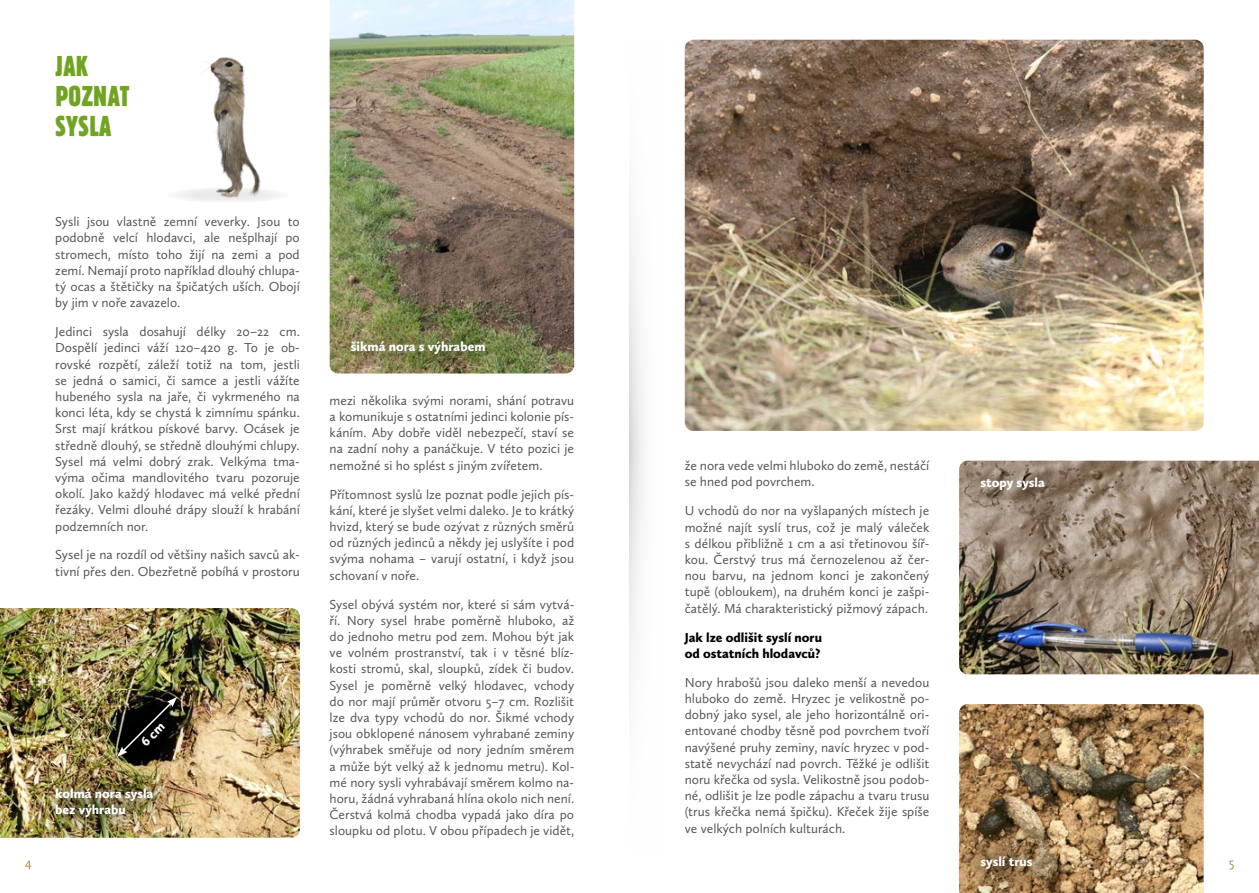
<style>
.page{position:relative;width:1259px;height:893px;background:#fff}
.page>*{position:absolute;margin:0;border:0;box-sizing:border-box;transform-origin:0 0}
.t1{font:30px/30px "Block DOT Regu Extr Cond";letter-spacing:.015em;color:#71a423}
.t2{font:13.5px/16.2px "Calluna Sans";color:#575756;text-align:justify}
.t3{font:900 13.5px/16.2px "Calluna Sans";color:#fff}
.t4{font:900 13.5px/16.2px "Calluna Sans";color:#000}
.t5{font:13.5px "Calluna Sans";color:#ae8e55}
</style>
<div class="page">
<div style="left:164px;top:187px;width:127px;height:16px;background:#f6f6f6;border-radius:50%"></div>
<img style="left:685px;top:40px;width:518px;height:391px">
<img style="left:0;top:608px;width:300px;height:230px">
<img style="left:959px;top:704px;width:244px;height:189px">
<img style="left:959px;top:461px;width:300px;height:213px">
<img style="left:330px;top:0;width:244px;height:373px">
<div style="left:332px;top:323px;width:177px;height:55px;background:#000;opacity:.75"></div>
<svg style="left:959px;top:825px;width:104px;height:68px"></svg>
<div style="left:35px;top:769px;width:143px;height:72px;background:#000;opacity:.8"></div>
<div style="left:962px;top:460px;width:106px;height:54px;background:#000;opacity:.75"></div>
<div style="left:123px;top:706px;width:65px;height:64px;background:#000;opacity:.75"></div>
<img style="left:189px;top:57px;width:78px;height:142px">
<div style="left:629px;top:0;width:47px;height:893px;background:linear-gradient(to right,#f6f6f6,#fff)"></div>
<svg style="left:117px;top:697px;width:60px;height:60px"></svg>
<h1 class="t1" style="left:55px;top:51px;width:75px">JAK<br>POZNAT<br>SYSLA</h1>
<p class="t2" style="left:55px;top:213px;width:246px">Sysli jsou vlastně zemní veverky. Jsou to podobně velcí hlodavci, ale nešplhají po stromech, místo toho žijí na zemi a pod zemí. Nemají proto například dlouhý chlupa&shy;tý ocas a štětičky na špičatých uších. Obojí by jim v noře zavazelo.</p>
<p class="t2" style="left:55px;top:323px;width:246px">Jedinci sysla dosahují délky 20–22 cm.<br>Dospělí jedinci váží 120–420 g. To je ob&shy;rovské rozpětí, záleží totiž na tom, jestli se jedná o samici, či samce a jestli vážíte hubeného sysla na jaře, či vykrmeného na konci léta, kdy se chystá k zimnímu spánku.<br>Srst mají krátkou pískové barvy. Ocásek je středně dlouhý, se středně dlouhými chlupy.<br>Sysel má velmi dobrý zrak. Velkýma tma&shy;výma očima mandlovitého tvaru pozoruje okolí. Jako každý hlodavec má velké přední řezáky. Velmi dlouhé drápy slouží k hrabání podzemních nor.</p>
<p class="t2" style="left:55px;top:547px;width:246px">Sysel je na rozdíl od většiny našich savců ak&shy;tivní přes den. Obezřetně pobíhá v prostoru</p>
<p class="t3" style="left:55px;top:785px;width:100px">kolmá nora sysla bez výhrabu</p>
<p class="t3" style="left:351px;top:338px;width:136px">šikmá nora s výhrabem</p>
<p class="t2" style="left:330px;top:392px;width:246px">mezi několika svými norami, shání potravu a komunikuje s ostatními jedinci kolonie pís&shy;káním. Aby dobře viděl nebezpečí, staví se na zadní nohy a panáčkuje. V této pozici je nemožné si ho splést s jiným zvířetem.</p>
<p class="t2" style="left:330px;top:486px;width:246px">Přítomnost syslů lze poznat podle jejich pís&shy;kání, které je slyšet velmi daleko. Je to krátký hvizd, který se bude ozývat z různých směrů od různých jedinců a někdy jej uslyšíte i pod svýma nohama – varují ostatní, i když jsou schovaní v noře.</p>
<p class="t2" style="left:330px;top:596px;width:246px">Sysel obývá systém nor, které si sám vytvá&shy;ří. Nory sysel hrabe poměrně hluboko, až do jednoho metru pod zem. Mohou být jak ve volném prostranství, tak i v těsné blíz&shy;kosti stromů, skal, sloupků, zídek či budov.<br>Sysel je poměrně velký hlodavec, vchody do nor mají průměr otvoru 5–7 cm. Rozlišit lze dva typy vchodů do nor. Šikmé vchody jsou obklopené nánosem vyhrabané zeminy (výhrabek směřuje od nory jedním směrem a může být velký až k jednomu metru). Kol&shy;mé nory sysli vyhrabávají směrem kolmo na&shy;horu, žádná vyhrabaná hlína okolo nich není.<br>Čerstvá kolmá chodba vypadá jako díra po sloupku od plotu. V obou případech je vidět,</p>
<p class="t2" style="left:685px;top:457px;width:246px">že nora vede velmi hluboko do země, nestáčí se hned pod povrchem.</p>
<p class="t2" style="left:685px;top:503px;width:246px">U vchodů do nor na vyšlapaných místech je možné najít syslí trus, což je malý váleček s délkou přibližně 1 cm a asi třetinovou šíř&shy;kou. Čerstvý trus má černozelenou až čer&shy;nou barvu, na jednom konci je zakončený tupě (obloukem), na druhém konci je zašpi&shy;čatělý. Má charakteristický pižmový zápach.</p>
<p class="t4" style="left:685px;top:629px;width:139px">Jak lze odlišit syslí noru od ostatních hlodavců?</p>
<p class="t2" style="left:685px;top:674px;width:246px">Nory hrabošů jsou daleko menší a nevedou hluboko do země. Hryzec je velikostně po&shy;dobný jako sysel, ale jeho horizontálně ori&shy;entované chodby těsně pod povrchem tvoří navýšené pruhy zeminy, navíc hryzec v pod&shy;statě nevychází nad povrch. Těžké je odlišit noru křečka od sysla. Velikostně jsou podob&shy;né, odlišit je lze podle zápachu a tvaru trusu (trus křečka nemá špičku). Křeček žije spíše ve velkých polních kulturách.</p>
<p class="t3" style="left:980px;top:475px;width:66px">stopy sysla</p>
<p class="t3" style="left:980px;top:853px;width:54px">syslí trus</p>
<p class="t5" style="left:25px;top:854px;width:9px">4</p>
<p class="t5" style="left:1229px;top:854px;width:7px">5</p>
</div>
